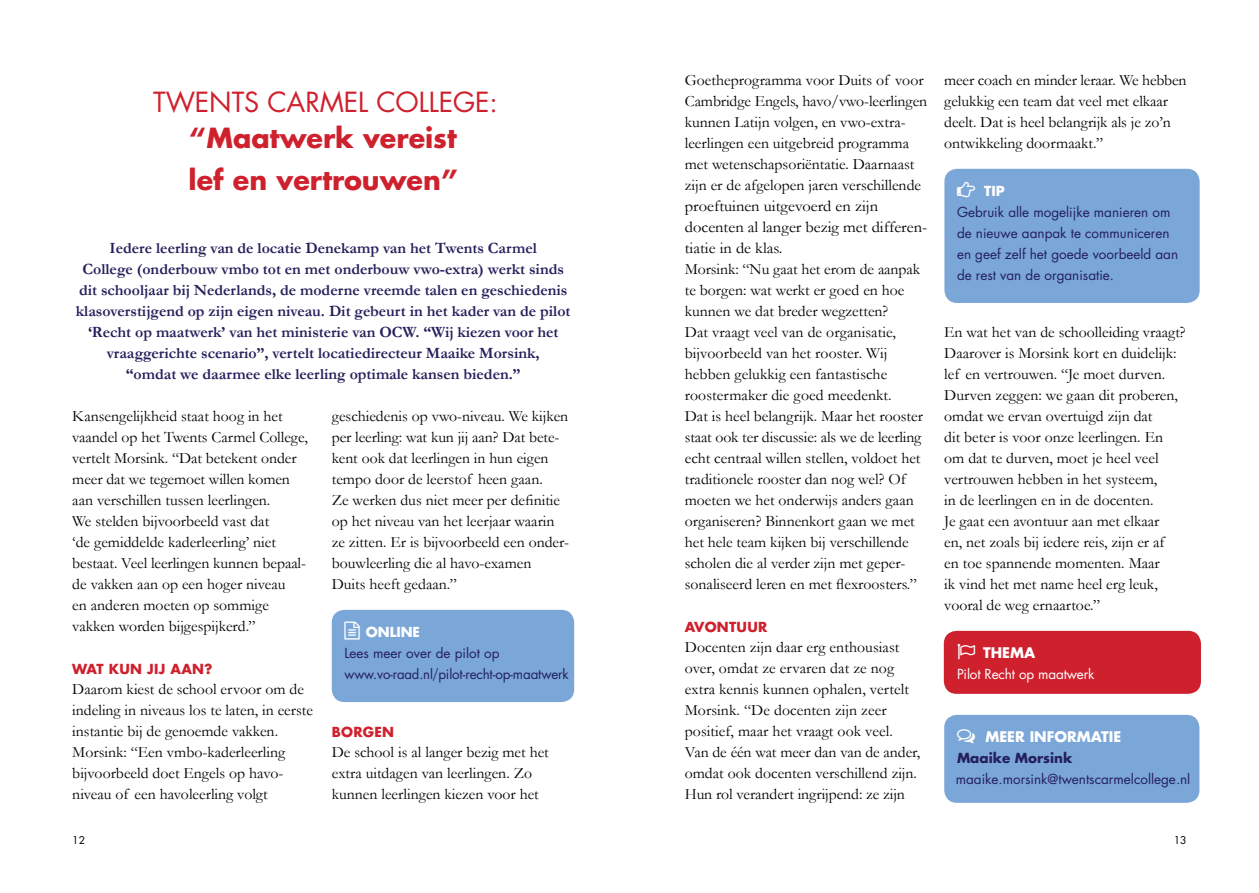
<style>
.page{position:relative;width:1259px;height:893px;background:#fff}
.page>*{position:absolute;margin:0;border:0;box-sizing:border-box;transform-origin:0 0}
.t1{font:700 27px/42px "Futura";color:#cf202d}
.t2{font:27px "Futura";letter-spacing:-.005em;color:#cf202d}
.t3{font:16.05px/21px "Garamond";color:#000}
.t4{font:15.75px/21px "Garamond";color:#000}
.t5{font:700 15.75px/21px "Garamond";color:#24205b;text-align:center}
.t6{font:700 14.25px "Futura";color:#fff}
.t7{font:13.5px/21px "Futura";color:#24205b}
.t8{font:700 13.5px "Futura";letter-spacing:.02em;color:#cf202d}
.t9{font:13.5px "Futura";letter-spacing:-.01em;color:#fff}
.t10{font:700 13.5px "Futura";color:#24205b}
.t11{font:700 13.5px "Futura";color:#fff}
.t12{font:10.5px "Futura";color:#000}
</style>
<div class="page">
<div style="left:944px;top:631px;width:257px;height:63px;background:#cf202d;border-radius:13px"></div>
<div style="left:944px;top:715px;width:255px;height:88px;background:#7ba6d8;border-radius:13px"></div>
<div style="left:944px;top:169px;width:255px;height:134px;background:#7ba6d8;border-radius:13px"></div>
<div style="left:332px;top:610px;width:242px;height:92px;background:#7ba6d8;border-radius:13px"></div>
<h1 class="t2" style="left:153px;top:83px;width:346px">TWENTS CARMEL COLLEGE:</h1>
<h1 class="t1" style="left:189px;top:116px;width:271px">“Maatwerk vereist lef en vertrouwen”</h1>
<p class="t5" style="left:76px;top:237px;width:496px">Iedere leerling van de locatie Denekamp van het Twents Carmel<br>College (onderbouw vmbo tot en met onderbouw vwo-extra) werkt sinds dit schooljaar bij Nederlands, de moderne vreemde talen en geschiedenis klasoverstijgend op zijn eigen niveau. Dit gebeurt in het kader van de pilot ‘Recht op maatwerk’ van het ministerie van OCW. “Wij kiezen voor het vraaggerichte scenario”, vertelt locatiedirecteur Maaike Morsink,<br>“omdat we daarmee elke leerling optimale kansen bieden.”</p>
<p class="t4" style="left:72px;top:405px;width:237px">Kansengelijkheid staat hoog in het vaandel op het Twents Carmel College, vertelt Morsink. “Dat betekent onder meer dat we tegemoet willen komen aan verschillen tussen leerlingen.<br>We stelden bijvoorbeeld vast dat<br>‘de gemiddelde kaderleerling’ niet bestaat. Veel leerlingen kunnen bepaal&shy;de vakken aan op een hoger niveau<br>en anderen moeten op sommige vakken worden bijgespijkerd.”</p>
<p class="t8" style="left:72px;top:660px;width:142px">WAT KUN JIJ AAN?</p>
<p class="t4" style="left:72px;top:678px;width:242px">Daarom kiest de school ervoor om de indeling in niveaus los te laten, in eerste instantie bij de genoemde vakken.<br>Morsink: “Een vmbo-kaderleerling bijvoorbeeld doet Engels op havo&shy;niveau of een havoleerling volgt</p>
<p class="t4" style="left:332px;top:405px;width:239px">geschiedenis op vwo-niveau. We kijken per leerling: wat kun jij aan? Dat bete&shy;kent ook dat leerlingen in hun eigen tempo door de leerstof heen gaan.<br>Ze werken dus niet meer per definitie op het niveau van het leerjaar waarin ze zitten. Er is bijvoorbeeld een onder&shy;bouwleerling die al havo-examen Duits heeft gedaan.”</p>
<p class="t11" style="left:366px;top:622px;width:56px">ONLINE</p>
<p class="t7" style="left:344px;top:642px;width:226px">Lees meer over de pilot op www.vo-raad.nl/pilot-recht-op-maatwerk</p>
<p class="t8" style="left:332px;top:723px;width:64px">BORGEN</p>
<p class="t4" style="left:332px;top:741px;width:219px">De school is al langer bezig met het extra uitdagen van leerlingen. Zo kunnen leerlingen kiezen voor het</p>
<p class="t4" style="left:685px;top:69px;width:244px">Goetheprogramma voor Duits of voor Cambridge Engels, havo/vwo-leerlingen kunnen Latijn volgen, en vwo-extra&shy;leerlingen een uitgebreid programma met wetenschapsoriëntatie. Daarnaast zijn er de afgelopen jaren verschillende</p>
<p class="t3" style="left:685px;top:195px;width:244px">proeftuinen uitgevoerd en zijn docenten al langer bezig met differen&shy;tiatie in de klas.</p>
<p class="t4" style="left:685px;top:258px;width:240px">Morsink: “Nu gaat het erom de aanpak te borgen: wat werkt er goed en hoe kunnen we dat breder wegzetten?<br>Dat vraagt veel van de organisatie, bijvoorbeeld van het rooster. Wij hebben gelukkig een fantastische roostermaker die goed meedenkt.<br>Dat is heel belangrijk. Maar het rooster staat ook ter discussie: als we de leerling echt centraal willen stellen, voldoet het traditionele rooster dan nog wel? Of moeten we het onderwijs anders gaan organiseren? Binnenkort gaan we met het hele team kijken bij verschillende scholen die al verder zijn met geper&shy;sonaliseerd leren en met flexroosters.”</p>
<p class="t8" style="left:685px;top:618px;width:84px">AVONTUUR</p>
<p class="t4" style="left:685px;top:636px;width:237px">Docenten zijn daar erg enthousiast over, omdat ze ervaren dat ze nog extra kennis kunnen ophalen, vertelt Morsink. “De docenten zijn zeer positief, maar het vraagt ook veel.<br>Van de één wat meer dan van de ander, omdat ook docenten verschillend zijn.<br>Hun rol verandert ingrijpend: ze zijn</p>
<p class="t4" style="left:944px;top:69px;width:244px">meer coach en minder leraar. We hebben gelukkig een team dat veel met elkaar deelt. Dat is heel belangrijk als je zo’n ontwikkeling doormaakt.”</p>
<p class="t11" style="left:984px;top:181px;width:22px">TIP</p>
<p class="t7" style="left:957px;top:201px;width:223px">Gebruik alle mogelijke manieren om de nieuwe aanpak te communiceren en geef zelf het goede voorbeeld aan de rest van de organisatie.</p>
<p class="t4" style="left:944px;top:321px;width:243px">En wat het van de schoolleiding vraagt?<br>Daarover is Morsink kort en duidelijk: lef en vertrouwen. “Je moet durven.<br>Durven zeggen: we gaan dit proberen, omdat we ervan overtuigd zijn dat<br>dit beter is voor onze leerlingen. En om dat te durven, moet je heel veel vertrouwen hebben in het systeem,<br>in de leerlingen en in de docenten.<br>Je gaat een avontuur aan met elkaar<br>en, net zoals bij iedere reis, zijn er af<br>en toe spannende momenten. Maar<br>ik vind het met name heel erg leuk, vooral de weg ernaartoe.”</p>
<p class="t6" style="left:983px;top:643px;width:54px">THEMA</p>
<p class="t9" style="left:957px;top:665px;width:139px">Pilot Recht op maatwerk</p>
<p class="t6" style="left:985px;top:727px;width:137px">MEER INFORMATIE</p>
<p class="t10" style="left:957px;top:748px;width:117px">Maaike Morsink</p>
<p class="t7" style="left:955px;top:768px;width:236px">maaike.morsink@twentscarmelcollege.nl</p>
<p class="t12" style="left:72px;top:833px;width:14px">12</p>
<p class="t12" style="left:1173px;top:833px;width:14px">13</p>
</div>
